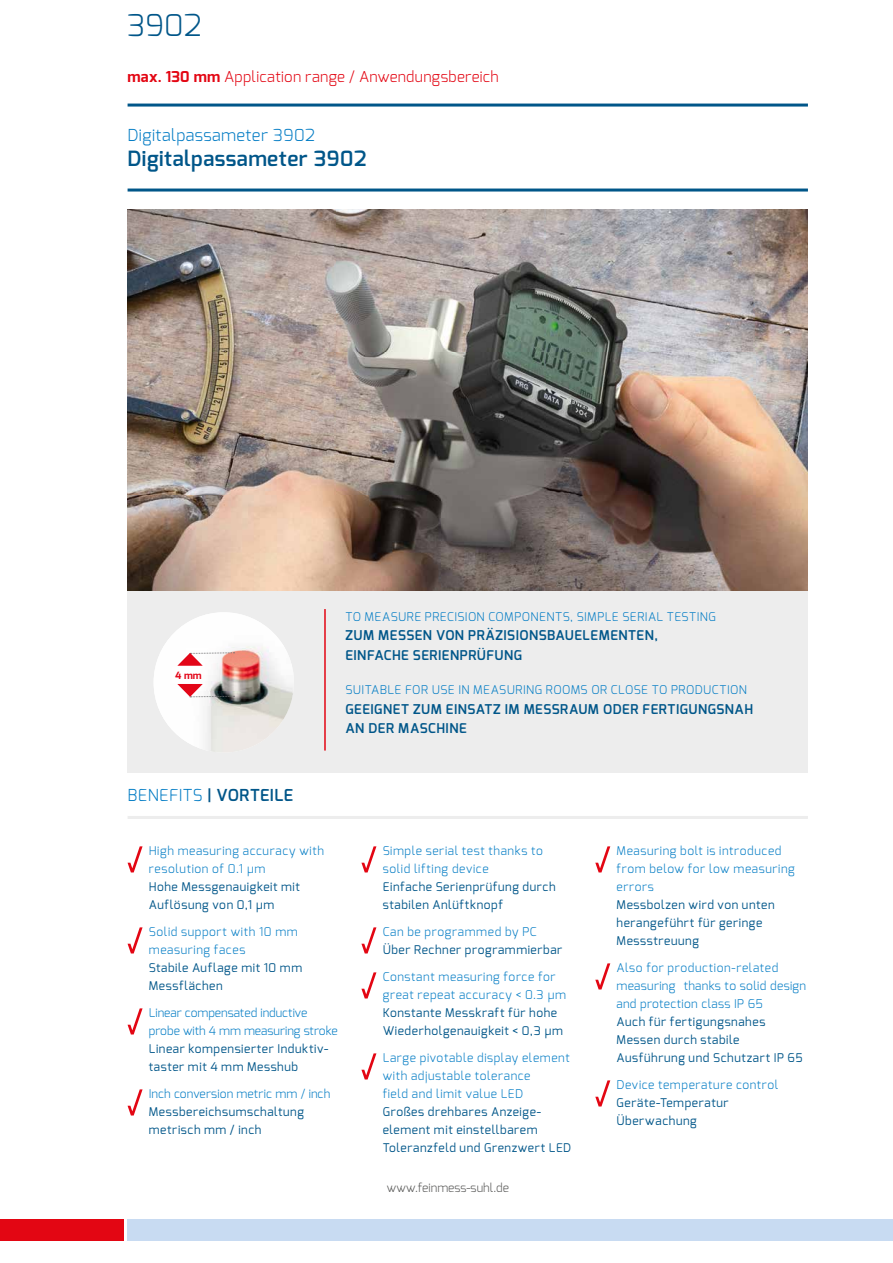
<style>
.page{position:relative;width:893px;height:1263px;background:#fff}
.page>*{position:absolute;margin:0;border:0;box-sizing:border-box;transform-origin:0 0}
.t1{font:300 30px "Exo";color:#005689}
.t2{font:600 21px "Exo";letter-spacing:.025em;color:#005689}
.t3{font:300 16.5px "Exo";letter-spacing:.025em;color:#007bc4}
.t4{font:600 16.5px "Exo";letter-spacing:.03em;color:#005689}
.t5{font:300 15px "Exo";letter-spacing:.015em;color:#e30613}
.t6{font:600 13.5px/19.5px "Exo";letter-spacing:.04em;color:#005689}
.t7{font:12px/18px "Exo";letter-spacing:.05em;color:#005689}
.t8{font:300 12px/18px "Exo";letter-spacing:.045em;color:#007bc4}
.t9{font:300 12px/18px "Exo";letter-spacing:.025em;color:#007bc4}
.t10{font:300 12px/18px "Exo";color:#007bc4}
.t11{font:300 12px "Exo";letter-spacing:.01em;color:#007bc4}
.t12{font:300 12px "Exo";color:#575756}
.t13{font:700 10.05px "Exo";color:#e30618}
.s1{font-weight:700}
.s2{font-weight:300;color:#007bc4}
</style>
<div class="page">
<div style="left:128px;top:1219px;width:765px;height:21px;background:#c8dbf2"></div>
<div style="left:0;top:1219px;width:123px;height:21px;background:#e30613"></div>
<hr style="left:128px;top:104px;width:680px;height:3px;background:#005689">
<hr style="left:128px;top:189px;width:680px;height:3px;background:#005689">
<hr style="left:128px;top:816px;width:680px;height:3px;background:#ededed">
<svg style="left:128px;top:846px;width:15px;height:26px"></svg>
<svg style="left:128px;top:927px;width:15px;height:26px"></svg>
<svg style="left:128px;top:1008px;width:15px;height:26px"></svg>
<svg style="left:128px;top:1089px;width:15px;height:26px"></svg>
<svg style="left:361px;top:846px;width:15px;height:26px"></svg>
<svg style="left:361px;top:927px;width:15px;height:26px"></svg>
<svg style="left:361px;top:972px;width:15px;height:26px"></svg>
<svg style="left:361px;top:1053px;width:15px;height:26px"></svg>
<svg style="left:595px;top:846px;width:15px;height:26px"></svg>
<svg style="left:595px;top:963px;width:15px;height:26px"></svg>
<svg style="left:595px;top:1080px;width:15px;height:26px"></svg>
<div style="left:128px;top:590px;width:680px;height:183px;background:#ededed"></div>
<hr style="left:324px;top:609px;width:2px;height:141px;background:#e30613">
<img style="left:128px;top:210px;width:680px;height:380px">
<img style="left:128px;top:590px;width:680px;height:1px">
<img style="left:154px;top:612px;width:139px;height:139px">
<img style="left:172px;top:667px;width:33px;height:15px">
<img style="left:187px;top:648px;width:54px;height:14px">
<img style="left:187px;top:692px;width:54px;height:14px">
<svg style="left:177px;top:652px;width:58px;height:14px"></svg>
<svg style="left:177px;top:684px;width:58px;height:13px"></svg>
<h1 class="t1" style="left:128px;top:6px;width:76px">3902</h1>
<p class="t5" style="left:128px;top:67px;width:373px"><span class="s1">max. 130 mm</span> Application range / Anwendungsbereich</p>
<h3 class="t3" style="left:128px;top:124px;width:189px">Digitalpassameter 3902</h3>
<h2 class="t2" style="left:128px;top:145px;width:240px">Digitalpassameter 3902</h2>
<p class="t13" style="left:175px;top:669px;width:28px">4 mm</p>
<p class="t8" style="left:345px;top:607px;width:372px">TO MEASURE PRECISION COMPONENTS, SIMPLE SERIAL TESTING</p>
<p class="t6" style="left:345px;top:626px;width:314px">ZUM MESSEN VON PRÄZISIONSBAUELEMENTEN,<br>EINFACHE SERIENPRÜFUNG</p>
<p class="t8" style="left:345px;top:681px;width:403px">SUITABLE FOR USE IN MEASURING ROOMS OR CLOSE TO PRODUCTION</p>
<p class="t6" style="left:345px;top:699px;width:409px">GEEIGNET ZUM EINSATZ IM MESSRAUM ODER FERTIGUNGSNAH<br>AN DER MASCHINE</p>
<h3 class="t4" style="left:128px;top:784px;width:167px"><span class="s2">BENEFITS</span> | VORTEILE</h3>
<p class="t8" style="left:149px;top:841px;width:177px">High measuring accuracy with resolution of 0.1 µm</p>
<p class="t7" style="left:149px;top:877px;width:153px">Hohe Messgenauigkeit mit<br>Auflösung von 0,1 µm</p>
<p class="t8" style="left:149px;top:922px;width:150px">Solid support with 10 mm measuring faces</p>
<p class="t7" style="left:149px;top:958px;width:155px">Stabile Auflage mit 10 mm<br>Messflächen</p>
<p class="t10" style="left:149px;top:1003px;width:190px">Linear compensated inductive probe with 4 mm measuring stroke</p>
<p class="t7" style="left:149px;top:1039px;width:181px">Linear kompensierter Induktiv&shy;taster mit 4 mm Messhub</p>
<p class="t11" style="left:149px;top:1086px;width:183px">Inch conversion metric mm / inch</p>
<p class="t7" style="left:149px;top:1102px;width:157px">Messbereichsumschaltung metrisch mm / inch</p>
<p class="t8" style="left:383px;top:841px;width:162px">Simple serial test thanks to solid lifting device</p>
<p class="t7" style="left:383px;top:877px;width:174px">Einfache Serienprüfung durch stabilen Anlüftknopf</p>
<p class="t8" style="left:383px;top:922px;width:156px">Can be programmed by PC</p>
<p class="t7" style="left:383px;top:940px;width:181px">Über Rechner programmierbar</p>
<p class="t8" style="left:383px;top:967px;width:185px">Constant measuring force for great repeat accuracy &lt; 0.3 µm</p>
<p class="t7" style="left:383px;top:1003px;width:182px">Konstante Messkraft für hohe<br>Wiederholgenauigkeit &lt; 0,3 µm</p>
<p class="t8" style="left:383px;top:1048px;width:189px">Large pivotable display element with adjustable tolerance<br>field and limit value LED</p>
<p class="t7" style="left:383px;top:1102px;width:190px">Großes drehbares Anzeige&shy;element mit einstellbarem<br>Toleranzfeld und Grenzwert LED</p>
<p class="t12" style="left:387px;top:1180px;width:124px">www.feinmess-suhl.de</p>
<p class="t8" style="left:617px;top:841px;width:180px">Measuring bolt is introduced from below for low measuring errors</p>
<p class="t7" style="left:617px;top:895px;width:159px">Messbolzen wird von unten herangeführt für geringe<br>Messstreuung</p>
<p class="t9" style="left:617px;top:958px;width:191px">Also for production-related measuring thanks to solid design and protection class IP 65</p>
<p class="t7" style="left:617px;top:1012px;width:188px">Auch für fertigungsnahes<br>Messen durch stabile<br>Ausführung und Schutzart IP 65</p>
<p class="t8" style="left:617px;top:1075px;width:163px">Device temperature control</p>
<p class="t7" style="left:617px;top:1093px;width:114px">Geräte-Temperatur<br>Überwachung</p>
</div>
